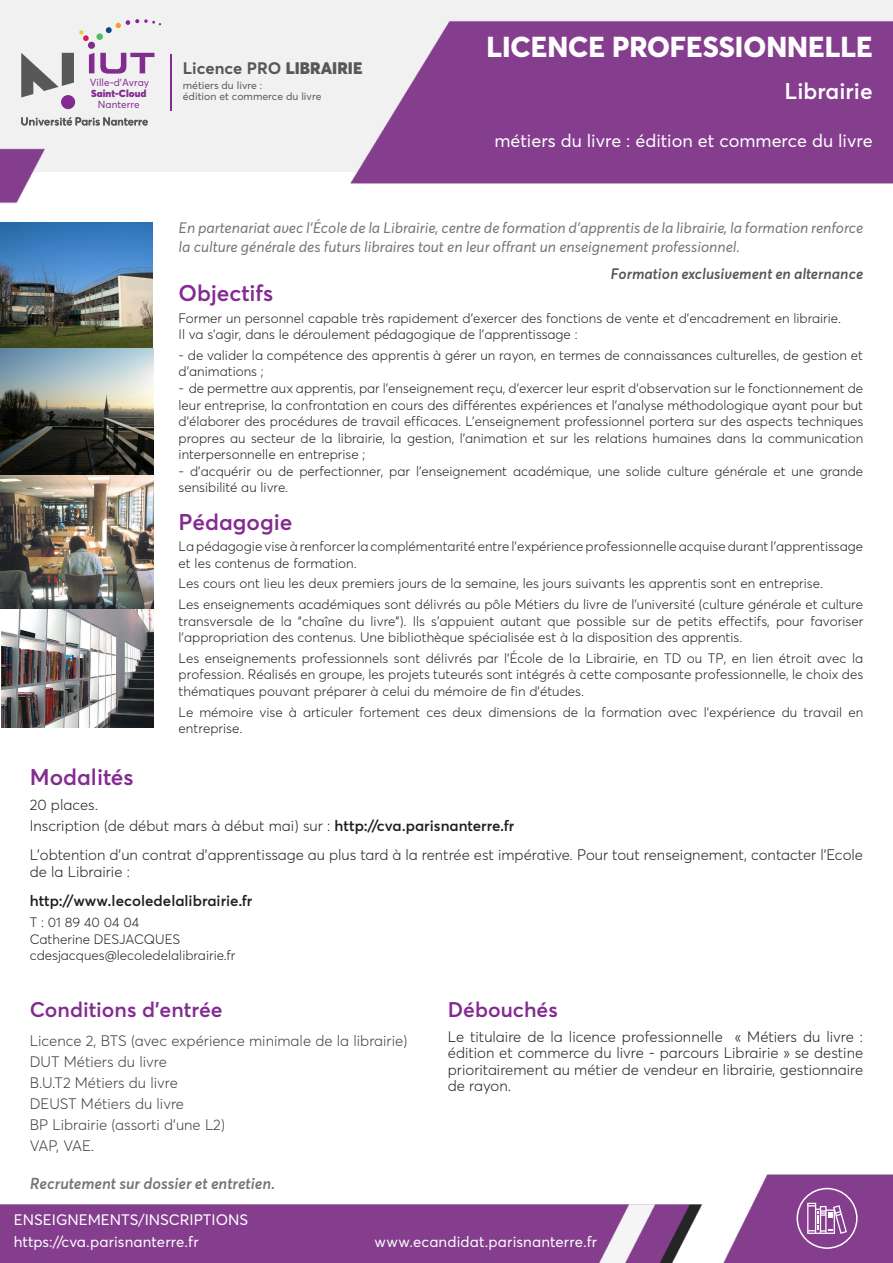
<style>
.page{position:relative;width:893px;height:1263px;background:#fff}
.page>*{position:absolute;margin:0;border:0;box-sizing:border-box;transform-origin:0 0}
.t1{font:800 28.5px "Averta";color:#fff}
.t2{font:600 22.5px "Averta";color:#832b91}
.t3{font:600 22.5px "Averta";color:#fff}
.t4{font:600 21px "Averta";color:#832b91}
.t5{font:18px "Averta";color:#fff}
.t6{font:700 16.5px "Averta";color:#56585a}
.t7{font:italic 600 15.75px "Averta";color:#747576}
.t8{font:300 15px/16.5px "Averta";color:#231f20}
.t9{font:italic 15px/19.5px "Averta";color:#747576}
.t10{font:300 15px "Averta";color:#404040}
.t11{font:15px "Averta";letter-spacing:.005em;color:#fff}
.t12{font:italic 600 15px "Averta";color:#545758}
.t13{font:600 15px "Averta";color:#231f20}
.t14{font:300 13.5px/16.5px "Averta";color:#231f20}
.t15{font:10.5px/11.1px "Averta";color:#56585a}
.t16{font:10.2px/10.6px "Averta";color:#832b91;text-align:center}
.s1{font-weight:900}
.s2{font-weight:600}
</style>
<div class="page">
<img style="left:0;top:0;width:893px;height:1263px">
<div style="left:796px;top:1188px;width:62px;height:61px;background:#853d8e;border:2px solid #fff;border-radius:50%"></div>
<svg style="left:807px;top:1203px;width:40px;height:31px"></svg>
<img style="left:0;top:222px;width:153px;height:386px">
<img style="left:1px;top:601px;width:152px;height:126px">
<svg style="left:21px;top:19px;width:140px;height:78px"></svg>
<div style="left:61px;top:95px;width:14px;height:14px;background:#832b91;border-radius:50%"></div>
<svg style="left:21px;top:117px;width:127px;height:8px"></svg>
<hr style="left:170px;top:54px;width:2px;height:57px;background:#832b91">
<p class="t16" style="left:90px;top:77px;width:61px">Ville-d'Avray<br><span class="s1">Saint-Cloud<br></span>Nanterre</p>
<p class="t2" style="left:30px;top:763px;width:105px">Modalités</p>
<p class="t6" style="left:183px;top:58px;width:181px">Licence PRO <span class="s1">LIBRAIRIE</span></p>
<p class="t15" style="left:183px;top:79px;width:140px">métiers du livre :<br>édition et commerce du livre</p>
<p class="t1" style="left:486px;top:29px;width:388px">LICENCE PROFESSIONNELLE</p>
<p class="t3" style="left:785px;top:77px;width:90px">Librairie</p>
<p class="t5" style="left:494px;top:129px;width:380px">métiers du livre : édition et commerce du livre</p>
<p class="t9" style="left:179px;top:218px;width:686px">En partenariat avec l’École de la Librairie, centre de formation d’apprentis de la librairie, la formation renforce la culture générale des futurs libraires tout en leur offrant un enseignement professionnel.</p>
<p class="t2" style="left:179px;top:279px;width:96px">Objectifs</p>
<p class="t14" style="left:179px;top:310px;width:664px">Former un personnel capable très rapidement d’exercer des fonctions de vente et d’encadrement en librairie.</p>
<p class="t14" style="left:179px;top:326px;width:401px">Il va s’agir, dans le déroulement pédagogique de l’apprentissage :</p>
<p class="t14" style="left:179px;top:347px;width:686px">- de valider la compétence des apprentis à gérer un rayon, en termes de connaissances culturelles, de gestion et d’animations ;</p>
<p class="t14" style="left:179px;top:380px;width:686px;text-align:justify">- de permettre aux apprentis, par l’enseignement reçu, d’exercer leur esprit d’observation sur le fonctionnement de leur entreprise, la confrontation en cours des différentes expériences et l’analyse méthodologique ayant pour but d’élaborer des procédures de travail efficaces. L’enseignement professionnel portera sur des aspects techniques propres au secteur de la librairie, la gestion, l’animation et sur les relations humaines dans la communication interpersonnelle en entreprise ;</p>
<p class="t14" style="left:179px;top:462px;width:686px">- d’acquérir ou de perfectionner, par l’enseignement académique, une solide culture générale et une grande sensibilité au livre.</p>
<p class="t2" style="left:179px;top:507px;width:115px">Pédagogie</p>
<p class="t14" style="left:179px;top:538px;width:686px">La pédagogie vise à renforcer la complémentarité entre l’expérience professionnelle acquise durant l’apprentissage et les contenus de formation.</p>
<p class="t14" style="left:179px;top:575px;width:646px">Les cours ont lieu les deux premiers jours de la semaine, les jours suivants les apprentis sont en entreprise.</p>
<p class="t14" style="left:179px;top:596px;width:686px;text-align:justify">Les enseignements académiques sont délivrés au pôle Métiers du livre de l’université (culture générale et culture transversale de la “chaîne du livre”). Ils s’appuient autant que possible sur de petits effectifs, pour favoriser l’appropriation des contenus. Une bibliothèque spécialisée est à la disposition des apprentis.</p>
<p class="t14" style="left:179px;top:650px;width:686px;text-align:justify">Les enseignements professionnels sont délivrés par l’École de la Librairie, en TD ou TP, en lien étroit avec la profession. Réalisés en groupe, les projets tuteurés sont intégrés à cette composante professionnelle, le choix des thématiques pouvant préparer à celui du mémoire de fin d’études.</p>
<p class="t14" style="left:179px;top:703px;width:686px">Le mémoire vise à articuler fortement ces deux dimensions de la formation avec l’expérience du travail en entreprise.</p>
<p class="t12" style="left:611px;top:264px;width:254px">Formation exclusivement en alternance</p>
<p class="t8" style="left:30px;top:797px;width:70px">20 places.</p>
<p class="t8" style="left:30px;top:818px;width:486px">Inscription (de début mars à début mai) sur : <span class="s2">http://cva.parisnanterre.fr</span></p>
<p class="t8" style="left:30px;top:847px;width:835px">L’obtention d’un contrat d’apprentissage au plus tard à la rentrée est impérative. Pour tout renseignement, contacter l’Ecole de la Librairie :</p>
<p class="t13" style="left:30px;top:891px;width:224px">http://www.lecoledelalibrairie.fr</p>
<p class="t14" style="left:30px;top:914px;width:111px">T : 01 89 40 04 04</p>
<p class="t14" style="left:30px;top:930px;width:152px">Catherine DESJACQUES</p>
<p class="t14" style="left:30px;top:947px;width:207px">cdesjacques@lecoledelalibrairie.fr</p>
<p class="t4" style="left:30px;top:996px;width:194px">Conditions d’entrée</p>
<p class="t10" style="left:30px;top:1032px;width:379px">Licence 2, BTS (avec expérience minimale de la librairie)</p>
<p class="t10" style="left:30px;top:1053px;width:139px">DUT Métiers du livre</p>
<p class="t10" style="left:30px;top:1074px;width:150px">B.U.T2 Métiers du livre</p>
<p class="t10" style="left:30px;top:1095px;width:156px">DEUST Métiers du livre</p>
<p class="t10" style="left:30px;top:1116px;width:197px">BP Librairie (assorti d’une L2)</p>
<p class="t10" style="left:30px;top:1137px;width:66px">VAP, VAE.</p>
<p class="t7" style="left:30px;top:1173px;width:247px">Recrutement sur dossier et entretien.</p>
<p class="t4" style="left:448px;top:996px;width:111px">Débouchés</p>
<p class="t8" style="left:448px;top:1028px;width:417px;text-align:justify">Le titulaire de la licence professionnelle « Métiers du livre : édition et commerce du livre - parcours Librairie » se destine prioritairement au métier de vendeur en librairie, gestionnaire de rayon.</p>
<p class="t11" style="left:14px;top:1210px;width:236px">ENSEIGNEMENTS/INSCRIPTIONS</p>
<p class="t11" style="left:14px;top:1232px;width:186px">https://cva.parisnanterre.fr</p>
<p class="t11" style="left:375px;top:1232px;width:224px">www.ecandidat.parisnanterre.fr</p>
</div>
